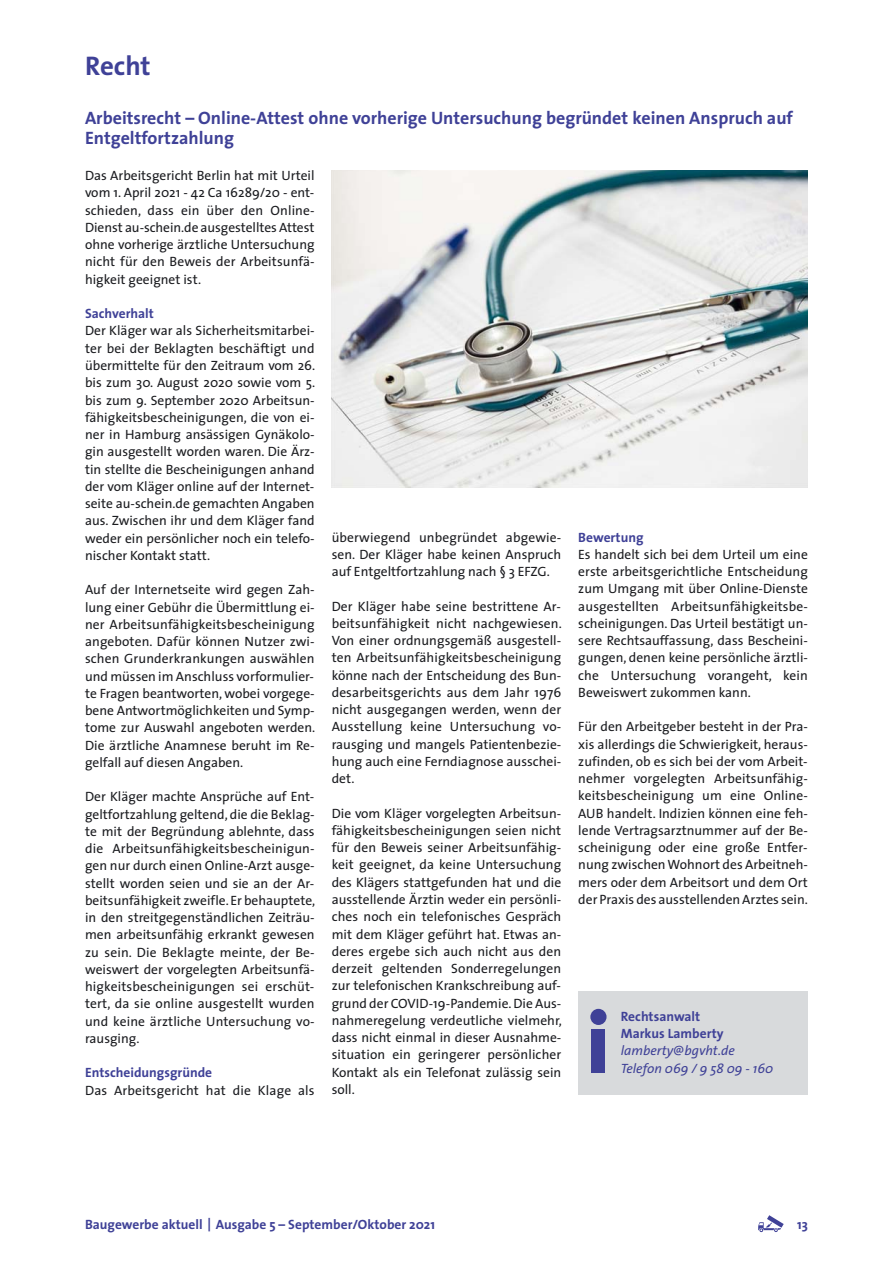
<style>
.page{position:relative;width:893px;height:1263px;background:#fff}
.page>*{position:absolute;margin:0;border:0;box-sizing:border-box;transform-origin:0 0}
.t1{font:700 27px "The Sans";letter-spacing:-.005em;color:#3f4197}
.t2{font:700 18px/20.2px "The Sans";color:#3f4197}
.t3{font:13.5px/17.2px "The Sans";color:#1b1c20;text-align:justify}
.t4{font:700 13.5px/17.2px "The Sans";color:#3f4197}
.t5{font:italic 13.5px/17.2px "The Sans";color:#3f4197}
</style>
<div class="page">
<svg style="left:758px;top:1215px;width:26px;height:17px"></svg>
<div style="left:578px;top:991px;width:230px;height:104px;background:#d8dadc"></div>
<div style="left:590px;top:1009px;width:16px;height:16px;background:#3f4197;border-radius:50%"></div>
<div style="left:592px;top:1029px;width:13px;height:44px;background:#3f4197"></div>
<img style="left:332px;top:170px;width:476px;height:318px">
<h1 class="t1" style="left:85px;top:55px;width:67px">Recht</h1>
<h2 class="t2" style="left:85px;top:110px;width:709px">Arbeitsrecht – Online-Attest ohne vorherige Untersuchung begründet keinen Anspruch auf<br>Entgeltfortzahlung</h2>
<p class="t3" style="left:85px;top:168px;width:231px">Das Arbeitsgericht Berlin hat mit Urteil vom 1. April 2021 - 42 Ca 16289/20 - ent&shy;schieden, dass ein über den Online-Dienst au-schein.de ausgestelltes Attest ohne vorherige ärztliche Untersuchung nicht für den Beweis der Arbeitsunfä&shy;higkeit geeignet ist.</p>
<p class="t4" style="left:85px;top:306px;width:70px">Sachverhalt</p>
<p class="t3" style="left:85px;top:323px;width:232px">Der Kläger war als Sicherheitsmitarbei&shy;ter bei der Beklagten beschäftigt und übermittelte für den Zeitraum vom 26. bis zum 30. August 2020 sowie vom 5. bis zum 9. September 2020 Arbeitsun&shy;fähigkeitsbescheinigungen, die von ei&shy;ner in Hamburg ansässigen Gynäkolo&shy;gin ausgestellt worden waren. Die Ärz&shy;tin stellte die Bescheinigungen anhand der vom Kläger online auf der Internet&shy;seite au-schein.de gemachten Angaben aus. Zwischen ihr und dem Kläger fand weder ein persönlicher noch ein telefo&shy;nischer Kontakt statt.</p>
<p class="t3" style="left:85px;top:582px;width:232px">Auf der Internetseite wird gegen Zah&shy;lung einer Gebühr die Übermittlung ei&shy;ner Arbeitsunfähigkeitsbescheinigung angeboten. Dafür können Nutzer zwi&shy;schen Grunderkrankungen auswählen und müssen im Anschluss vorformulier&shy;te Fragen beantworten, wobei vorgege&shy;bene Antwortmöglichkeiten und Symp&shy;tome zur Auswahl angeboten werden.<br>Die ärztliche Anamnese beruht im Re&shy;gelfall auf diesen Angaben.</p>
<p class="t3" style="left:85px;top:789px;width:232px">Der Kläger machte Ansprüche auf Ent&shy;geltfortzahlung geltend, die die Beklag&shy;te mit der Begründung ablehnte, dass die Arbeitsunfähigkeitsbescheinigun&shy;gen nur durch einen Online-Arzt ausge&shy;stellt worden seien und sie an der Ar&shy;beitsunfähigkeit zweifle. Er behauptete, in den streitgegenständlichen Zeiträu&shy;men arbeitsunfähig erkrankt gewesen zu sein. Die Beklagte meinte, der Be&shy;weiswert der vorgelegten Arbeitsunfä&shy;higkeitsbescheinigungen sei erschüt&shy;tert, da sie online ausgestellt wurden und keine ärztliche Untersuchung vo&shy;rausging.</p>
<p class="t4" style="left:85px;top:1065px;width:129px">Entscheidungsgründe</p>
<p class="t3" style="left:85px;top:1082px;width:231px">Das Arbeitsgericht hat die Klage als</p>
<p class="t3" style="left:332px;top:529px;width:231px">überwiegend unbegründet abgewie&shy;sen. Der Kläger habe keinen Anspruch auf Entgeltfortzahlung nach § 3 EFZG.</p>
<p class="t3" style="left:332px;top:598px;width:232px">Der Kläger habe seine bestrittene Ar&shy;beitsunfähigkeit nicht nachgewiesen.<br>Von einer ordnungsgemäß ausgestell&shy;ten Arbeitsunfähigkeitsbescheinigung könne nach der Entscheidung des Bun&shy;desarbeitsgerichts aus dem Jahr 1976 nicht ausgegangen werden, wenn der Ausstellung keine Untersuchung vo&shy;rausging und mangels Patientenbezie&shy;hung auch eine Ferndiagnose ausschei&shy;det.</p>
<p class="t3" style="left:332px;top:805px;width:232px">Die vom Kläger vorgelegten Arbeitsun&shy;fähigkeitsbescheinigungen seien nicht für den Beweis seiner Arbeitsunfähig&shy;keit geeignet, da keine Untersuchung des Klägers stattgefunden hat und die ausstellende Ärztin weder ein persönli&shy;ches noch ein telefonisches Gespräch mit dem Kläger geführt hat. Etwas an&shy;deres ergebe sich auch nicht aus den derzeit geltenden Sonderregelungen zur telefonischen Krankschreibung auf&shy;grund der COVID-19-Pandemie. Die Aus&shy;nahmeregelung verdeutliche vielmehr, dass nicht einmal in dieser Ausnahme&shy;situation ein geringerer persönlicher Kontakt als ein Telefonat zulässig sein soll.</p>
<p class="t4" style="left:578px;top:530px;width:67px">Bewertung</p>
<p class="t3" style="left:578px;top:547px;width:231px">Es handelt sich bei dem Urteil um eine erste arbeitsgerichtliche Entscheidung zum Umgang mit über Online-Dienste ausgestellten Arbeitsunfähigkeitsbe&shy;scheinigungen. Das Urteil bestätigt un&shy;sere Rechtsauffassung, dass Bescheini&shy;gungen, denen keine persönliche ärztli&shy;che Untersuchung vorangeht, kein Beweiswert zukommen kann.</p>
<p class="t3" style="left:578px;top:719px;width:231px">Für den Arbeitgeber besteht in der Pra&shy;xis allerdings die Schwierigkeit, heraus&shy;zufinden, ob es sich bei der vom Arbeit&shy;nehmer vorgelegten Arbeitsunfähig&shy;keitsbescheinigung um eine Online-AUB handelt. Indizien können eine feh&shy;lende Vertragsarztnummer auf der Be&shy;scheinigung oder eine große Entfer&shy;nung zwischen Wohnort des Arbeitneh&shy;mers oder dem Arbeitsort und dem Ort der Praxis des ausstellenden Arztes sein.</p>
<p class="t4" style="left:621px;top:1009px;width:104px">Rechtsanwalt<br>Markus Lamberty</p>
<p class="t5" style="left:621px;top:1043px;width:154px">lamberty@bgvht.de<br>Telefon 069 / 9 58 09 - 160</p>
<p class="t4" style="left:85px;top:1217px;width:351px">Baugewerbe aktuell | Ausgabe 5 – September/Oktober 2021</p>
<p class="t4" style="left:797px;top:1217px;width:12px">13</p>
</div>
